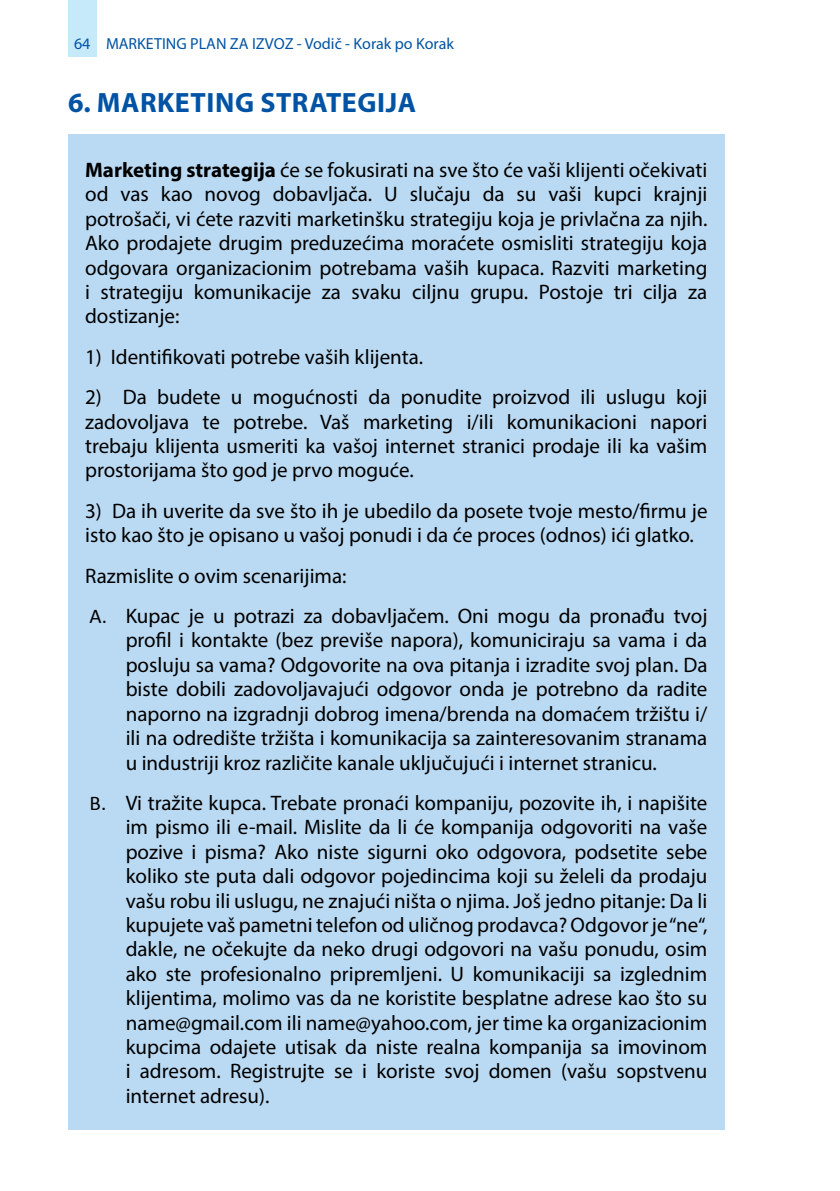
<style>
.page{position:relative;width:840px;height:1191px;background:#fff}
.page>*{position:absolute;margin:0;border:0;box-sizing:border-box;transform-origin:0 0}
.t1{font:700 28px "Myriad Pro";letter-spacing:.02em;color:#0053a4}
.t2{font:21px/24.4px "Myriad Pro";color:#000;text-align:justify}
.t3{font:16px "Myriad Pro";color:#0053a4}
.s1{font-weight:700}
.s2{font-family:"Calibri"}
</style>
<div class="page">
<div style="left:68px;top:0;width:28px;height:57px;background:#c7eafb"></div>
<div style="left:68px;top:134px;width:656px;height:995px;background:#badaf3"></div>
<p class="t3" style="left:74px;top:34px;width:381px">64 MARKETING PLAN ZA IZVOZ - Vodič - Korak po Korak</p>
<h1 class="t1" style="left:68px;top:84px;width:346px">6. Marketing strategija</h1>
<p class="t2" style="left:85px;top:157px;width:623px"><span class="s1">Marketing strategija</span> će se fokusirati na sve što će vaši klijenti očekivati od vas kao novog dobavljača. U slučaju da su vaši kupci krajnji potrošači, vi ćete razviti marketinšku strategiju koja je privlačna za njih.<br>Ako prodajete drugim preduzećima moraćete osmisliti strategiju koja odgovara organizacionim potrebama vaših kupaca. Razviti marketing i strategiju komunikacije za svaku ciljnu grupu. Postoje tri cilja za dostizanje:</p>
<p class="t2" style="left:85px;top:344px;width:339px">1) Identifikovati potrebe vaših klijenta.</p>
<p class="t2" style="left:85px;top:384px;width:623px">2) Da budete u mogućnosti da ponudite proizvod ili uslugu koji zadovoljava te potrebe. Vaš marketing i/ili komunikacioni napori trebaju klijenta usmeriti ka vašoj internet stranici prodaje ili ka vašim prostorijama što god je prvo moguće.</p>
<p class="t2" style="left:85px;top:498px;width:623px">3) Da ih uverite da sve što ih je ubedilo da posete tvoje mesto/firmu je isto kao što je opisano u vašoj ponudi i da će proces (odnos) ići glatko.</p>
<p class="t2" style="left:85px;top:555px;width:623px;line-height:40.4px">Razmislite o ovim scenarijima:<br><span class="s2">A.</span> Kupac je u potrazi za dobavljačem. Oni mogu da pronađu tvoj</p>
<p class="t2" style="left:126px;top:628px;width:583px">profil i kontakte (bez previše napora), komuniciraju sa vama i da posluju sa vama? Odgovorite na ova pitanja i izradite svoj plan. Da biste dobili zadovoljavajući odgovor onda je potrebno da radite naporno na izgradnji dobrog imena/brenda na domaćem tržištu i/ ili na odredište tržišta i komunikacija sa zainteresovanim stranama u industriji kroz različite kanale uključujući i internet stranicu.</p>
<p class="t2" style="left:126px;top:790px;width:583px;text-indent:-36px"><span class="s2">B.</span> Vi tražite kupca. Trebate pronaći kompaniju, pozovite ih, i napišite im pismo ili e-mail. Mislite da li će kompanija odgovoriti na vaše pozive i pisma? Ako niste sigurni oko odgovora, podsetite sebe koliko ste puta dali odgovor pojedincima koji su želeli da prodaju vašu robu ili uslugu, ne znajući ništa o njima. Još jedno pitanje: Da li kupujete vaš pametni telefon od uličnog prodavca? Odgovor je “ne“, dakle, ne očekujte da neko drugi odgovori na vašu ponudu, osim ako ste profesionalno pripremljeni. U komunikaciji sa izglednim klijentima, molimo vas da ne koristite besplatne adrese kao što su name@gmail.com ili name@yahoo.com, jer time ka organizacionim kupcima odajete utisak da niste realna kompanija sa imovinom i adresom. Registrujte se i koriste svoj domen (vašu sopstvenu internet adresu).</p>
</div>
